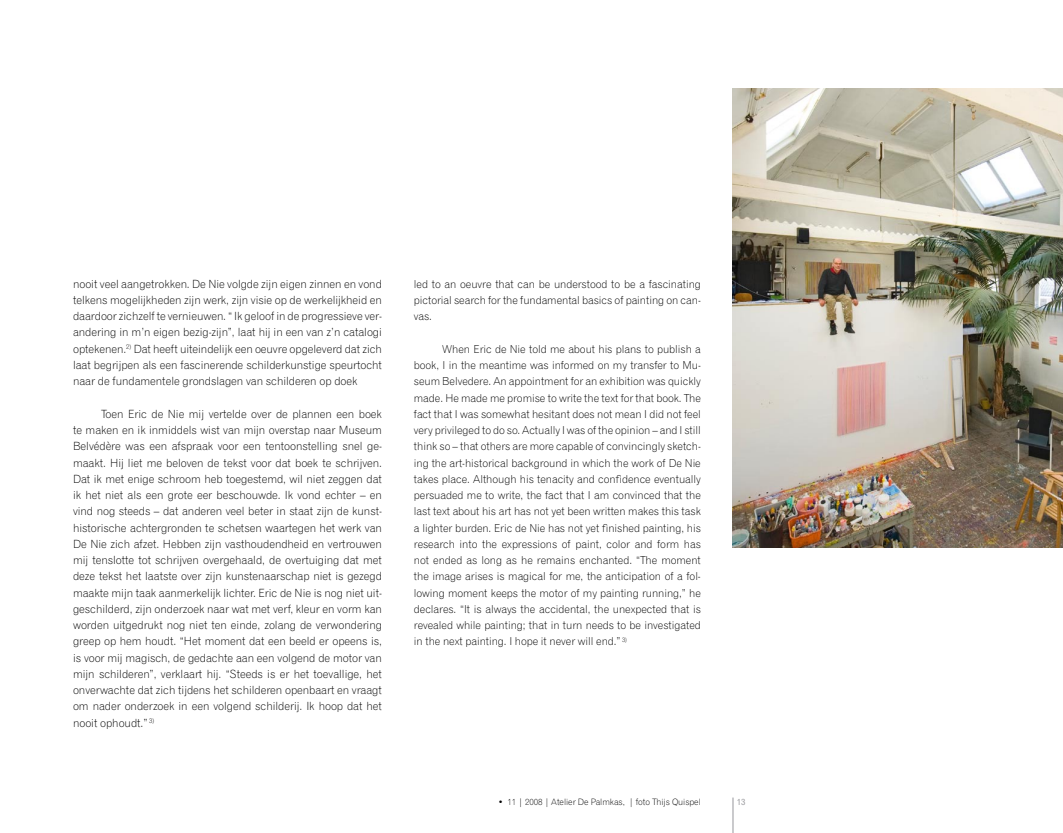
<style>
.page{position:relative;width:1063px;height:833px;background:#fff}
.page>*{position:absolute;margin:0;border:0;box-sizing:border-box;transform-origin:0 0}
.t1{font:11.25px/16.2px "Gothic 720 BT Light B";letter-spacing:-.005em;color:#000;text-align:justify}
.t2{font:10.88px/16.2px "Gothic 720 BT Light B";letter-spacing:-.005em;color:#000;text-align:justify}
.t3{font:8.75px "Gothic 720 BT Light B";letter-spacing:-.005em;color:#000}
.t4{font:8.75px "Gothic 720 BT Roman B";color:#97979b}
</style>
<div class="page">
<hr style="left:733px;top:797px;width:1px;height:36px;background:#97979b">
<img style="left:733px;top:89px;width:330px;height:459px">
<p class="t1" style="left:73px;top:275px;width:310px">nooit veel aangetrokken. De Nie volgde zijn eigen zinnen en vond telkens mogelijkheden zijn werk, zijn visie op de werkelijkheid en daardoor zichzelf te vernieuwen. “ Ik geloof in de progressieve ver&shy;andering in m’n eigen bezig-zijn”, laat hij in een van z’n catalogi optekenen.<sup>2)</sup> Dat heeft uiteindelijk een oeuvre opgeleverd dat zich laat begrijpen als een fascinerende schilderkunstige speurtocht naar de fundamentele grondslagen van schilderen op doek</p>
<p class="t1" style="left:73px;top:405px;width:310px;text-indent:28px">Toen Eric de Nie mij vertelde over de plannen een boek te maken en ik inmiddels wist van mijn overstap naar Museum Belvédère was een afspraak voor een tentoonstelling snel ge&shy;maakt. Hij liet me beloven de tekst voor dat boek te schrijven.<br>Dat ik met enige schroom heb toegestemd, wil niet zeggen dat ik het niet als een grote eer beschouwde. Ik vond echter – en vind nog steeds – dat anderen veel beter in staat zijn de kunst&shy;historische achtergronden te schetsen waartegen het werk van De Nie zich afzet. Hebben zijn vasthoudendheid en vertrouwen mij tenslotte tot schrijven overgehaald, de overtuiging dat met deze tekst het laatste over zijn kunstenaarschap niet is gezegd maakte mijn taak aanmerkelijk lichter. Eric de Nie is nog niet uit&shy;geschilderd, zijn onderzoek naar wat met verf, kleur en vorm kan worden uitgedrukt nog niet ten einde, zolang de verwondering greep op hem houdt. “Het moment dat een beeld er opeens is, is voor mij magisch, de gedachte aan een volgend de motor van mijn schilderen”, verklaart hij. “Steeds is er het toevallige, het onverwachte dat zich tijdens het schilderen openbaart en vraagt om nader onderzoek in een volgend schilderij. Ik hoop dat het nooit ophoudt.” <sup>3)</sup></p>
<p class="t2" style="left:414px;top:276px;width:289px">led to an oeuvre that can be understood to be a fascinating pictorial search for the fundamental basics of painting on can&shy;vas.</p>
<p class="t2" style="left:414px;top:341px;width:289px;text-indent:28px">When Eric de Nie told me about his plans to publish a book, I in the meantime was informed on my transfer to Mu&shy;seum Belvedere. An appointment for an exhibition was quickly made. He made me promise to write the text for that book. The fact that I was somewhat hesitant does not mean I did not feel very privileged to do so. Actually I was of the opinion – and I still think so – that others are more capable of convincingly sketch&shy;ing the art-historical background in which the work of De Nie takes place. Although his tenacity and confidence eventually persuaded me to write, the fact that I am convinced that the last text about his art has not yet been written makes this task a lighter burden. Eric de Nie has not yet finished painting, his research into the expressions of paint, color and form has not ended as long as he remains enchanted. “The moment the image arises is magical for me, the anticipation of a fol&shy;lowing moment keeps the motor of my painting running,” he declares. “It is always the accidental, the unexpected that is revealed while painting; that in turn needs to be investigated in the next painting. I hope it never will end.” <sup>3)</sup></p>
<p class="t3" style="left:498px;top:796px;width:204px">• 11 | 2008 | Atelier De Palmkas, | foto Thijs Quispel</p>
<p class="t4" style="left:737px;top:796px;width:10px">13</p>
</div>
